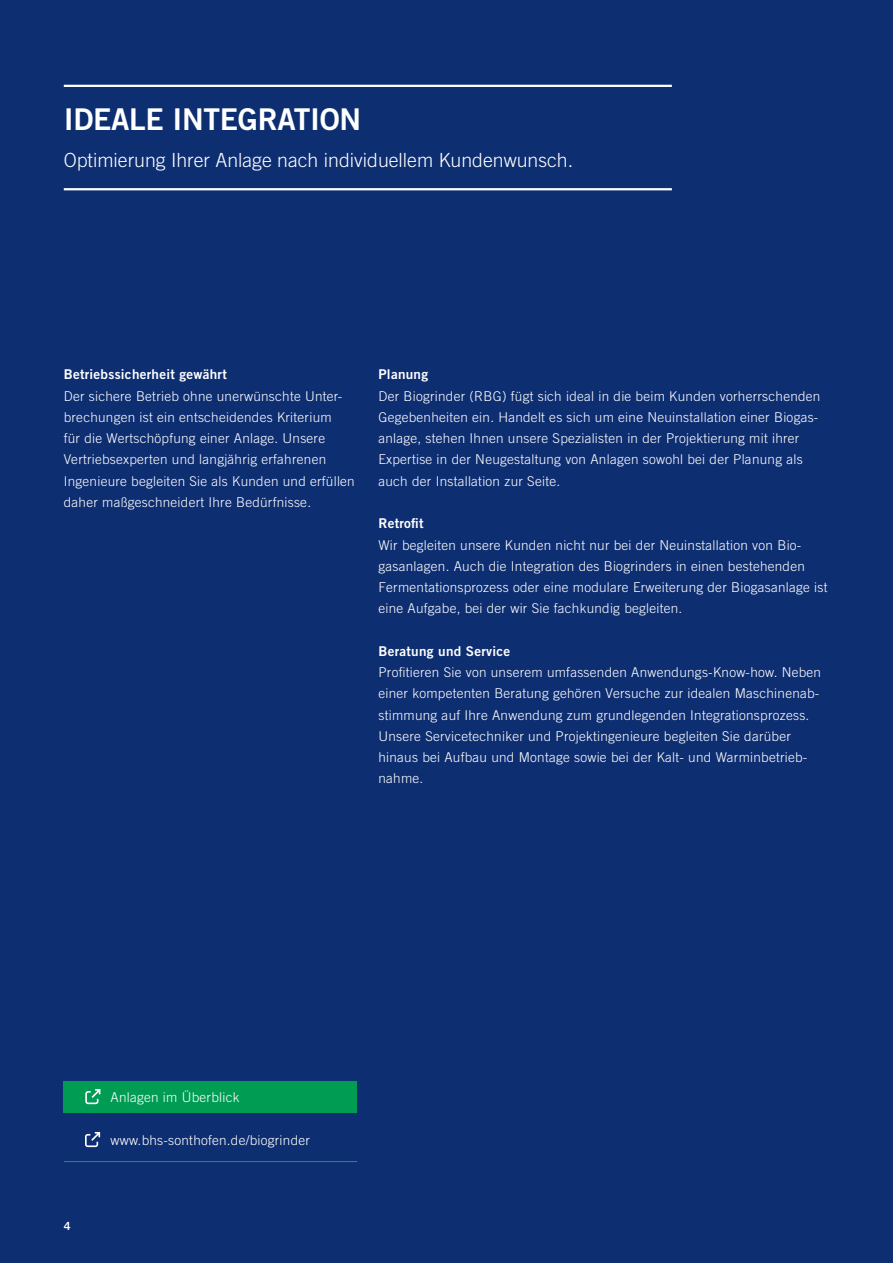
<style>
.page{position:relative;width:893px;height:1263px;background:#0e2e72}
.page>*{position:absolute;margin:0;border:0;box-sizing:border-box;transform-origin:0 0}
.Head_20_22{font:30px "Trade Gothic LT Std Bd 2";letter-spacing:-.01em;color:#fff}
.Head_20_22-2{font:300 19.5px "Trade Gothic LT Std";color:#fff}
.Copy_9_11{font:300 13.5px/21.3px "Trade Gothic LT Std";letter-spacing:.02em;color:#fff}
.Copy_9_11-2{font:13.5px "Trade Gothic LT Std Bd 2";letter-spacing:.02em;color:#fff}
.t1{font:11.25px "Trade Gothic LT Std Bd 2";color:#fff}
</style>
<div class="page">
<div style="left:64px;top:1081px;width:293px;height:32px;background:#009c54"></div>
<svg style="left:85px;top:1089px;width:15px;height:15px"></svg>
<hr style="left:64px;top:1161px;width:293px;height:1px;background:#009c54">
<svg style="left:85px;top:1132px;width:15px;height:15px"></svg>
<hr style="left:64px;top:85px;width:608px;height:2px;background:#fff">
<hr style="left:64px;top:188px;width:608px;height:2px;background:#fff">
<p class="Head_20_22" style="left:64px;top:100px;width:299px">IDEALE INTEGRATION</p>
<p class="Head_20_22-2" style="left:64px;top:148px;width:511px">Optimierung Ihrer Anlage nach individuellem Kundenwunsch.</p>
<p class="Copy_9_11-2" style="left:64px;top:366px;width:165px">Betriebssicherheit gewährt</p>
<p class="Copy_9_11" style="left:64px;top:385px;width:280px">Der sichere Betrieb ohne unerwünschte Unter&shy;brechungen ist ein entscheidendes Kriterium</p>
<p class="Copy_9_11" style="left:64px;top:428px;width:293px">für die Wertschöpfung einer Anlage. Unsere Vertriebsexperten und langjährig erfahrenen Ingenieure begleiten Sie als Kunden und erfüllen daher maßgeschneidert Ihre Bedürfnisse.</p>
<p class="Copy_9_11-2" style="left:378px;top:366px;width:51px">Planung</p>
<p class="Copy_9_11" style="left:378px;top:385px;width:443px">Der Biogrinder (RBG) fügt sich ideal in die beim Kunden vorherrschenden Gegebenheiten ein. Handelt es sich um eine Neuinstallation einer Biogas&shy;anlage, stehen Ihnen unsere Spezialisten in der Projektierung mit ihrer Expertise in der Neugestaltung von Anlagen sowohl bei der Planung als auch der Installation zur Seite.</p>
<p class="Copy_9_11-2" style="left:378px;top:515px;width:47px">Retrofit</p>
<p class="Copy_9_11" style="left:378px;top:534px;width:450px">Wir begleiten unsere Kunden nicht nur bei der Neuinstallation von Bio&shy;gasanlagen. Auch die Integration des Biogrinders in einen bestehenden Fermentationsprozess oder eine modulare Erweiterung der Biogasanlage ist eine Aufgabe, bei der wir Sie fachkundig begleiten.</p>
<p class="Copy_9_11-2" style="left:378px;top:643px;width:133px">Beratung und Service</p>
<p class="Copy_9_11" style="left:378px;top:661px;width:444px">Profitieren Sie von unserem umfassenden Anwendungs-Know-how. Neben einer kompetenten Beratung gehören Versuche zur idealen Maschinenab&shy;stimmung auf Ihre Anwendung zum grundlegenden Integrationsprozess.<br>Unsere Servicetechniker und Projektingenieure begleiten Sie darüber hinaus bei Aufbau und Montage sowie bei der Kalt- und Warminbetrieb&shy;nahme.</p>
<p class="t1" style="left:64px;top:1219px;width:8px">4</p>
<p class="Copy_9_11" style="left:111px;top:1087px;width:130px">Anlagen im Überblick</p>
<p class="Copy_9_11" style="left:111px;top:1129px;width:201px">www.bhs-sonthofen.de/biogrinder</p>
</div>
